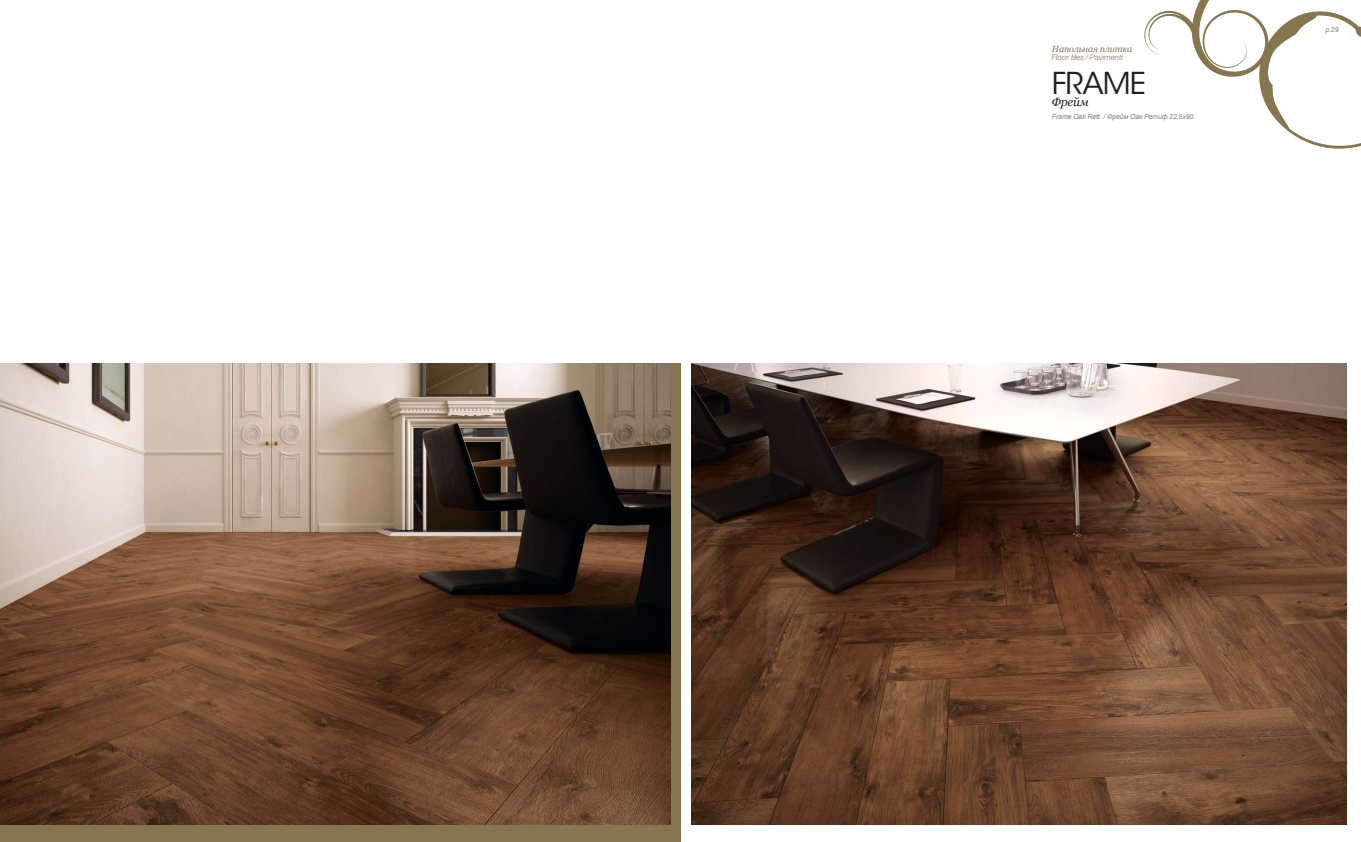
<style>
.page{position:relative;width:1361px;height:842px;background:#fff}
.page>*{position:absolute;margin:0;border:0;box-sizing:border-box;transform-origin:0 0}
.t1{font:30px "ITC Avant Garde Std";letter-spacing:-.03em;color:#231f20}
.t2{font:italic 12px "Georgia";letter-spacing:-.02em;color:#231f20}
.t3{font:italic 9px "Georgia";letter-spacing:-.02em;color:#857650}
.t4{font:italic 300 8px "Helvetica Neue LTCYR";letter-spacing:-.005em;color:#857650}
.t5{font:italic 7px "Arial";letter-spacing:-.02em;color:#808285}
</style>
<div class="page">
<svg style="left:1144px;top:0;width:217px;height:149px"></svg>
<div style="left:0;top:363px;width:680px;height:479px;background:#857650"></div>
<img style="left:692px;top:363px;width:654px;height:462px">
<img style="left:0;top:364px;width:670px;height:461px">
<p class="t3" style="left:1052px;top:44px;width:82px">Haпoльнaя плиткa</p>
<p class="t4" style="left:1052px;top:54px;width:73px">Floor tiles / Pavimenti</p>
<h1 class="t1" style="left:1052px;top:70px;width:95px">FRAME</h1>
<h2 class="t2" style="left:1052px;top:95px;width:38px">Фрейм</h2>
<p class="t5" style="left:1052px;top:113px;width:145px">Frame Oak Rett. / Фрейм Оак Ретиф 22,5x90.</p>
<p class="t5" style="left:1325px;top:26px;width:15px">p.29</p>
</div>
